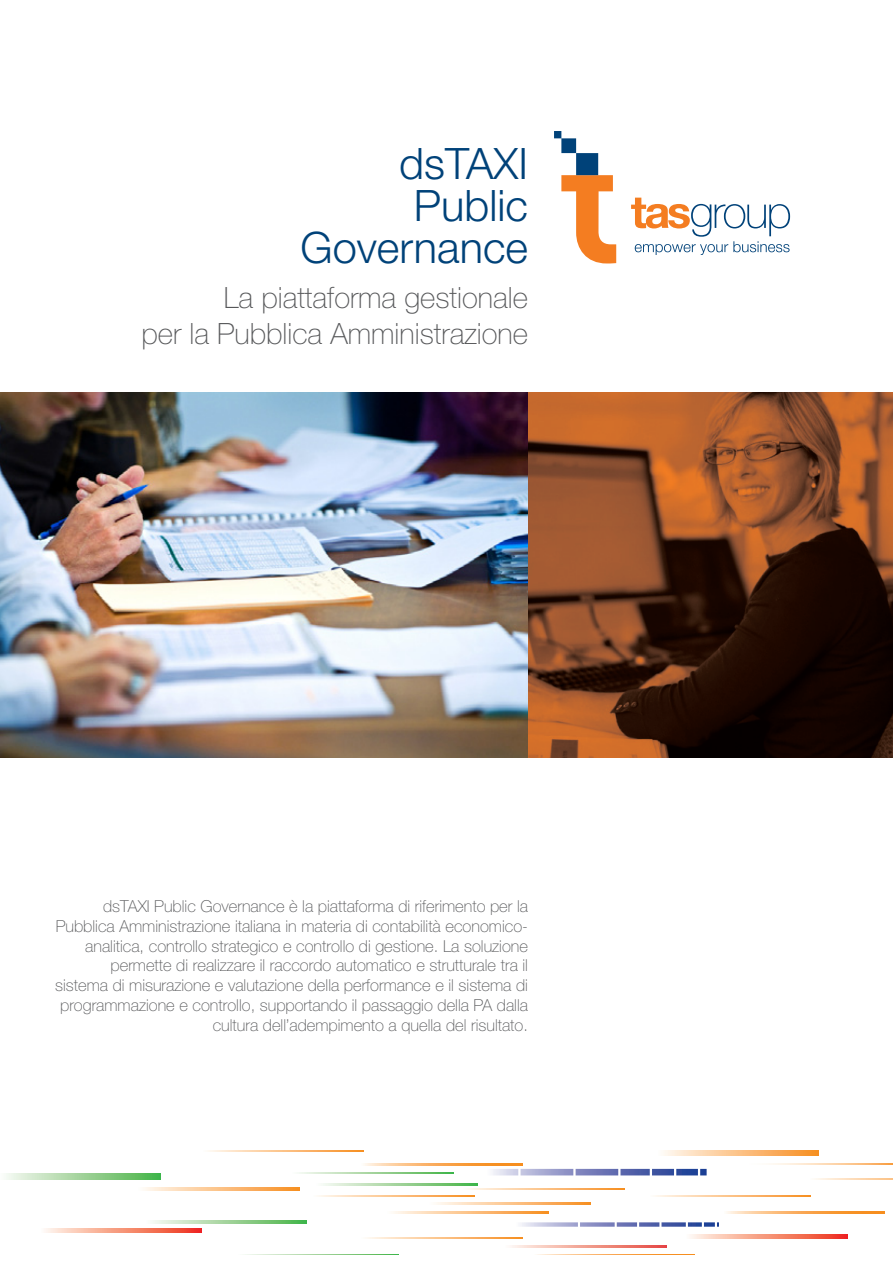
<style>
.page{position:relative;width:893px;height:1263px;background:#fff}
.page>*{position:absolute;margin:0;border:0;box-sizing:border-box;transform-origin:0 0}
.t1{font:300 43.35px "Helvetica Neue LT Std";color:#004279}
.t2{font:100 29.4px "Helvetica Neue LT Std";color:#57585a}
.t3{font:100 16.5px/19.8px "Helvetica Neue LT Std";color:#57585a;text-align:right}
</style>
<div class="page">
<svg style="left:771px;top:1163px;width:122px;height:1px"></svg>
<svg style="left:816px;top:1178px;width:77px;height:1px"></svg>
<svg style="left:208px;top:1150px;width:156px;height:2px"></svg>
<svg style="left:655px;top:1195px;width:155px;height:2px"></svg>
<svg style="left:726px;top:1212px;width:159px;height:1px"></svg>
<svg style="left:537px;top:1254px;width:158px;height:1px"></svg>
<svg style="left:511px;top:1246px;width:155px;height:1px"></svg>
<svg style="left:364px;top:1164px;width:158px;height:1px"></svg>
<svg style="left:367px;top:1237px;width:155px;height:2px"></svg>
<svg style="left:299px;top:1172px;width:154px;height:2px"></svg>
<svg style="left:153px;top:1221px;width:154px;height:3px"></svg>
<svg style="left:6px;top:1174px;width:154px;height:5px"></svg>
<svg style="left:663px;top:1150px;width:156px;height:5px"></svg>
<svg style="left:319px;top:1195px;width:155px;height:2px"></svg>
<svg style="left:393px;top:1212px;width:155px;height:1px"></svg>
<svg style="left:690px;top:1235px;width:157px;height:4px"></svg>
<svg style="left:45px;top:1229px;width:157px;height:4px"></svg>
<svg style="left:323px;top:1183px;width:154px;height:2px"></svg>
<svg style="left:144px;top:1188px;width:155px;height:3px"></svg>
<svg style="left:436px;top:1203px;width:154px;height:1px"></svg>
<svg style="left:469px;top:1188px;width:155px;height:1px"></svg>
<svg style="left:521px;top:1222px;width:198px;height:5px"></svg>
<svg style="left:493px;top:1169px;width:214px;height:6px"></svg>
<svg style="left:554px;top:131px;width:236px;height:132px"></svg>
<img style="left:0;top:392px;width:540px;height:365px">
<img style="left:528px;top:393px;width:365px;height:365px">
<p class="t1" style="left:399px;top:137px;width:130px">dsTAXI</p>
<p class="t1" style="left:414px;top:179px;width:116px">Public</p>
<p class="t1" style="left:301px;top:221px;width:229px">Governance</p>
<p class="t2" style="left:224px;top:281px;width:306px">La piattaforma gestionale</p>
<p class="t2" style="left:142px;top:316px;width:388px">per la Pubblica Amministrazione</p>
<p class="t3" style="left:55px;top:896px;width:474px">dsTAXI Public Governance è la piattaforma di riferimento per la Pubblica Amministrazione italiana in materia di contabilità economico&shy;analitica, controllo strategico e controllo di gestione. La soluzione permette di realizzare il raccordo automatico e strutturale tra il sistema di misurazione e valutazione della performance e il sistema di programmazione e controllo, supportando il passaggio della PA dalla cultura dell’adempimento a quella del risultato.</p>
</div>
